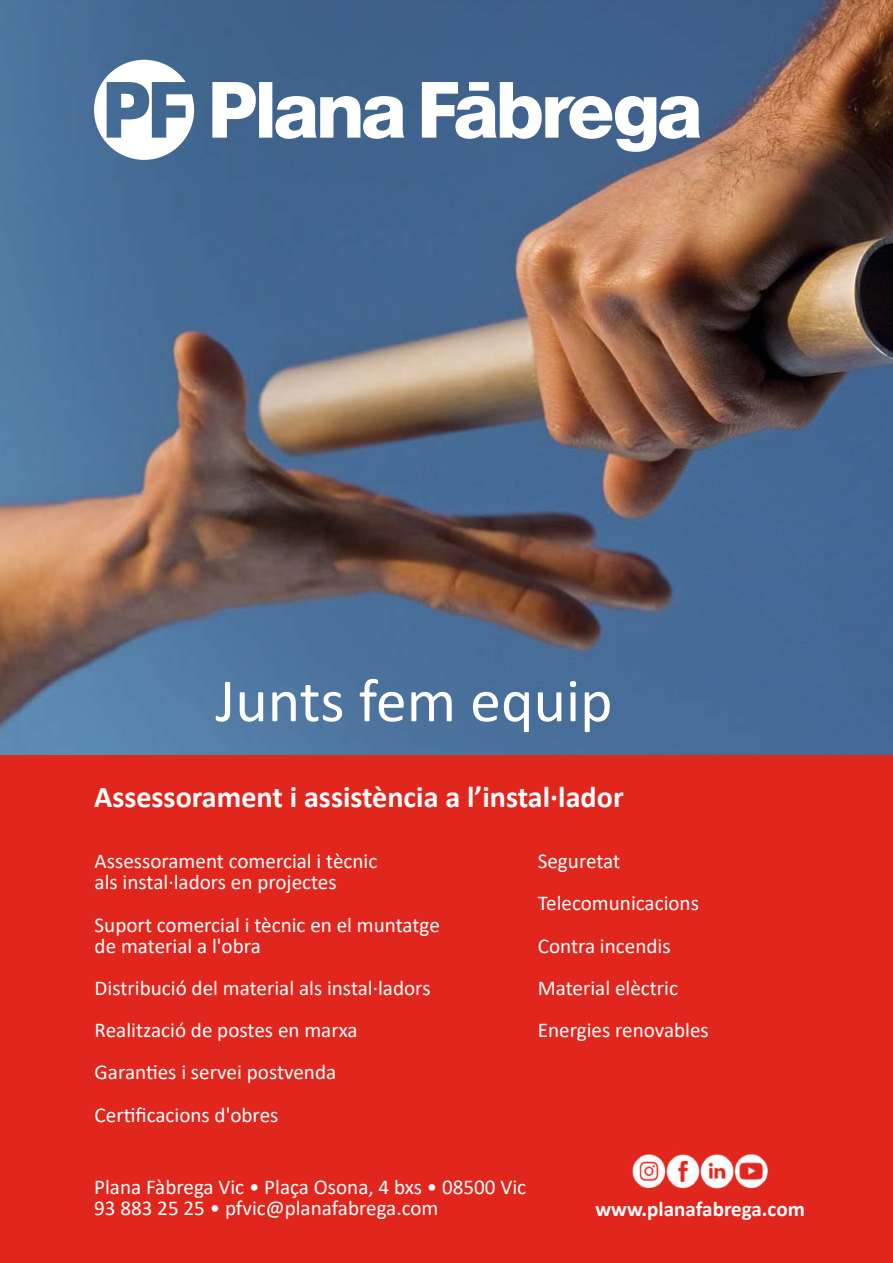
<style>
.page{position:relative;width:893px;height:1263px;background:#fff}
.page>*{position:absolute;margin:0;border:0;box-sizing:border-box;transform-origin:0 0}
.t1{font:61.8px "Calibri";color:#fff}
.t2{font:700 30.15px "Calibri";color:#fff}
.t3{font:21.15px/42.3px "Calibri";color:#fff}
.t4{font:700 21.15px "Calibri";color:#fff}
</style>
<div class="page">
<div style="left:0;top:754px;width:893px;height:509px;background:#e1261d"></div>
<img style="left:0;top:0;width:893px;height:754px">
<img style="left:632px;top:1154px;width:136px;height:35px">
<svg style="left:94px;top:60px;width:606px;height:100px;fill:#416490"></svg>
<h1 class="t1" style="left:216px;top:658px;width:399px">Junts fem equip</h1>
<h2 class="t2" style="left:94px;top:776px;width:531px">Assessorament i assistència a l’instal·lador</h2>
<p class="t3" style="left:95px;top:850px;width:284px;line-height:21.1px">Assessorament comercial i tècnic als instal·ladors en projectes</p>
<p class="t3" style="left:95px;top:913px;width:347px;line-height:21.1px">Suport comercial i tècnic en el muntatge de material a l'obra</p>
<p class="t3" style="left:95px;top:966px;width:337px">Distribució del material als instal·ladors<br>Realització de postes en marxa<br>Garanties i servei postvenda<br>Certificacions d'obres</p>
<p class="t3" style="left:538px;top:839px;width:173px">Seguretat<br>Telecomunicacions<br>Contra incendis<br>Material elèctric<br>Energies renovables</p>
<p class="t3" style="left:94px;top:1176px;width:433px;line-height:21.1px">Plana Fàbrega Vic • Plaça Osona, 4 bxs • 08500 Vic<br>93 883 25 25 • pfvic@planafabrega.com</p>
<p class="t4" style="left:595px;top:1193px;width:211px">www.planafabrega.com</p>
</div>
